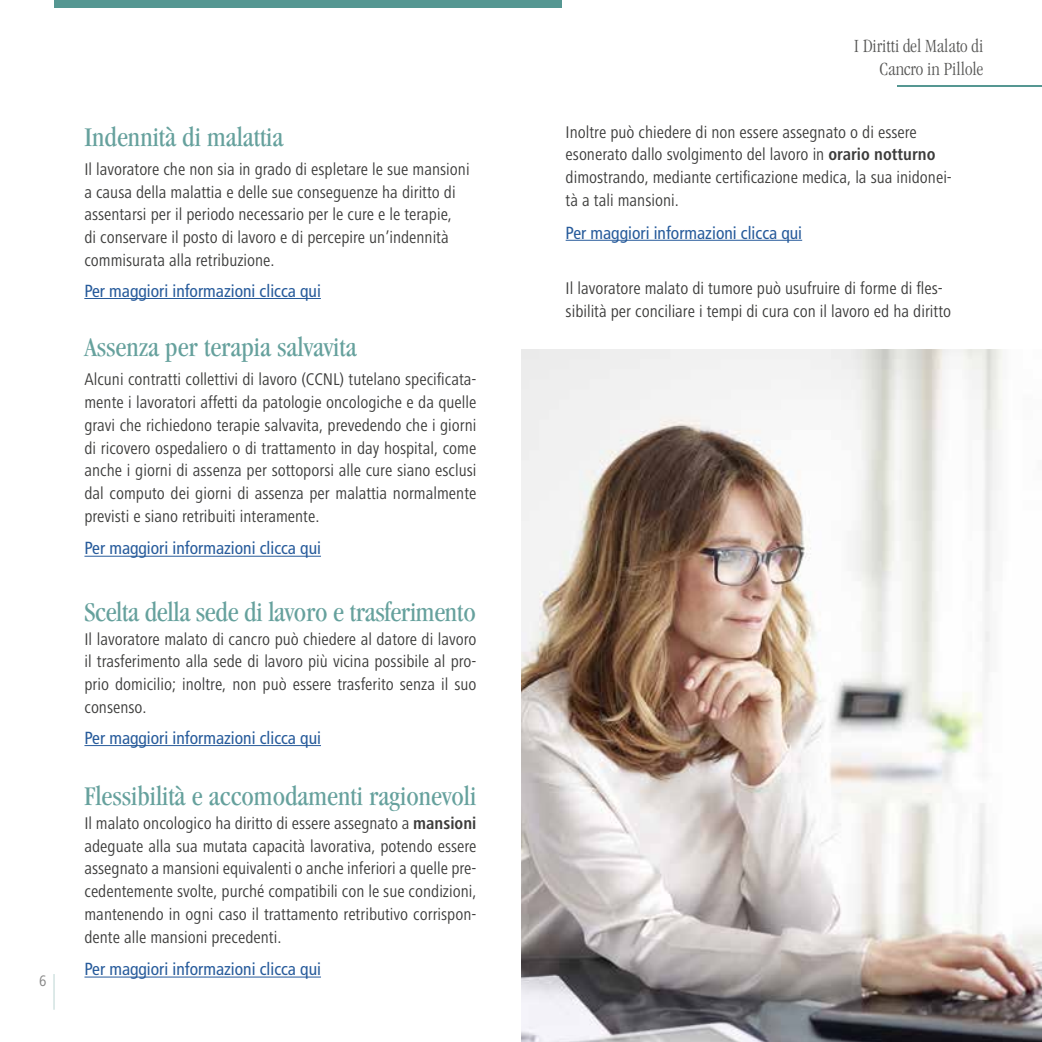
<style>
.page{position:relative;width:1042px;height:1042px;background:#fff}
.page>*{position:absolute;margin:0;border:0;box-sizing:border-box;transform-origin:0 0}
.t1{font:condensed 28px "Garamond";color:#66a19d}
.t2{font:300 condensed 19.25px/22.8px "Garamond";color:#575756;text-align:right}
.t3{font:condensed 17.5px/22.8px "Frutiger Next LT";color:#3c3c3b;text-align:justify}
.t4{font:condensed 17.5px "Frutiger";color:#275b9b}
.t5{font:condensed 15.75px "Frutiger Next LT";color:#878787}
.s1{font-weight:700}
</style>
<div class="page">
<hr style="left:54px;top:974px;width:1px;height:35px;background:#bbd5d3">
<div style="left:54px;top:0;width:508px;height:7px;background:#559792"></div>
<hr style="left:897px;top:85px;width:145px;height:2px;background:#559792">
<hr style="left:84px;top:556px;width:237px;height:1px;background:#275b9b">
<hr style="left:84px;top:745px;width:237px;height:1px;background:#275b9b">
<hr style="left:84px;top:976px;width:237px;height:1px;background:#275b9b">
<hr style="left:84px;top:298px;width:237px;height:1px;background:#275b9b">
<img style="left:521px;top:350px;width:521px;height:692px">
<hr style="left:566px;top:240px;width:236px;height:1px;background:#275b9b">
<p class="t5" style="left:39px;top:972px;width:9px">6</p>
<h1 class="t1" style="left:84px;top:121px;width:201px">Indennità di malattia</h1>
<p class="t3" style="left:84px;top:158px;width:387px;text-align:left">Il lavoratore che non sia in grado di espletare le sue mansioni a causa della malattia e delle sue conseguenze ha diritto di assentarsi per il periodo necessario per le cure e le terapie,<br>di conservare il posto di lavoro e di percepire un’indennità commisurata alla retribuzione.</p>
<p class="t4" style="left:84px;top:280px;width:238px">Per maggiori informazioni clicca qui</p>
<h1 class="t1" style="left:84px;top:332px;width:274px">Assenza per terapia salvavita</h1>
<p class="t3" style="left:84px;top:368px;width:393px">Alcuni contratti collettivi di lavoro (CCNL) tutelano specificata&shy;mente i lavoratori affetti da patologie oncologiche e da quelle gravi che richiedono terapie salvavita, prevedendo che i giorni di ricovero ospedaliero o di trattamento in day hospital, come anche i giorni di assenza per sottoporsi alle cure siano esclusi dal computo dei giorni di assenza per malattia normalmente previsti e siano retribuiti interamente.</p>
<p class="t4" style="left:84px;top:538px;width:238px">Per maggiori informazioni clicca qui</p>
<h1 class="t1" style="left:84px;top:596px;width:393px">Scelta della sede di lavoro e trasferimento</h1>
<p class="t3" style="left:84px;top:627px;width:393px">Il lavoratore malato di cancro può chiedere al datore di lavoro il trasferimento alla sede di lavoro più vicina possibile al pro&shy;prio domicilio; inoltre, non può essere trasferito senza il suo consenso.</p>
<p class="t4" style="left:84px;top:727px;width:238px">Per maggiori informazioni clicca qui</p>
<h1 class="t1" style="left:84px;top:781px;width:393px">Flessibilità e accomodamenti ragionevoli</h1>
<p class="t3" style="left:84px;top:812px;width:393px">Il malato oncologico ha diritto di essere assegnato a <span class="s1">mansioni </span>adeguate alla sua mutata capacità lavorativa, potendo essere assegnato a mansioni equivalenti o anche inferiori a quelle pre&shy;cedentemente svolte, purché compatibili con le sue condizioni, mantenendo in ogni caso il trattamento retributivo corrispon&shy;dente alle mansioni precedenti.</p>
<p class="t4" style="left:84px;top:959px;width:238px">Per maggiori informazioni clicca qui</p>
<p class="t2" style="left:854px;top:34px;width:131px">I Diritti del Malato di<br>Cancro in Pillole</p>
<p class="t3" style="left:566px;top:120px;width:388px;text-align:left">Inoltre può chiedere di non essere assegnato o di essere esonerato dallo svolgimento del lavoro in <span class="s1">orario notturno </span>dimostrando, mediante certificazione medica, la sua inidonei&shy;tà a tali mansioni.</p>
<p class="t4" style="left:566px;top:222px;width:238px">Per maggiori informazioni clicca qui</p>
<p class="t3" style="left:566px;top:277px;width:387px">Il lavoratore malato di tumore può usufruire di forme di fles&shy;sibilità per conciliare i tempi di cura con il lavoro ed ha diritto</p>
</div>
